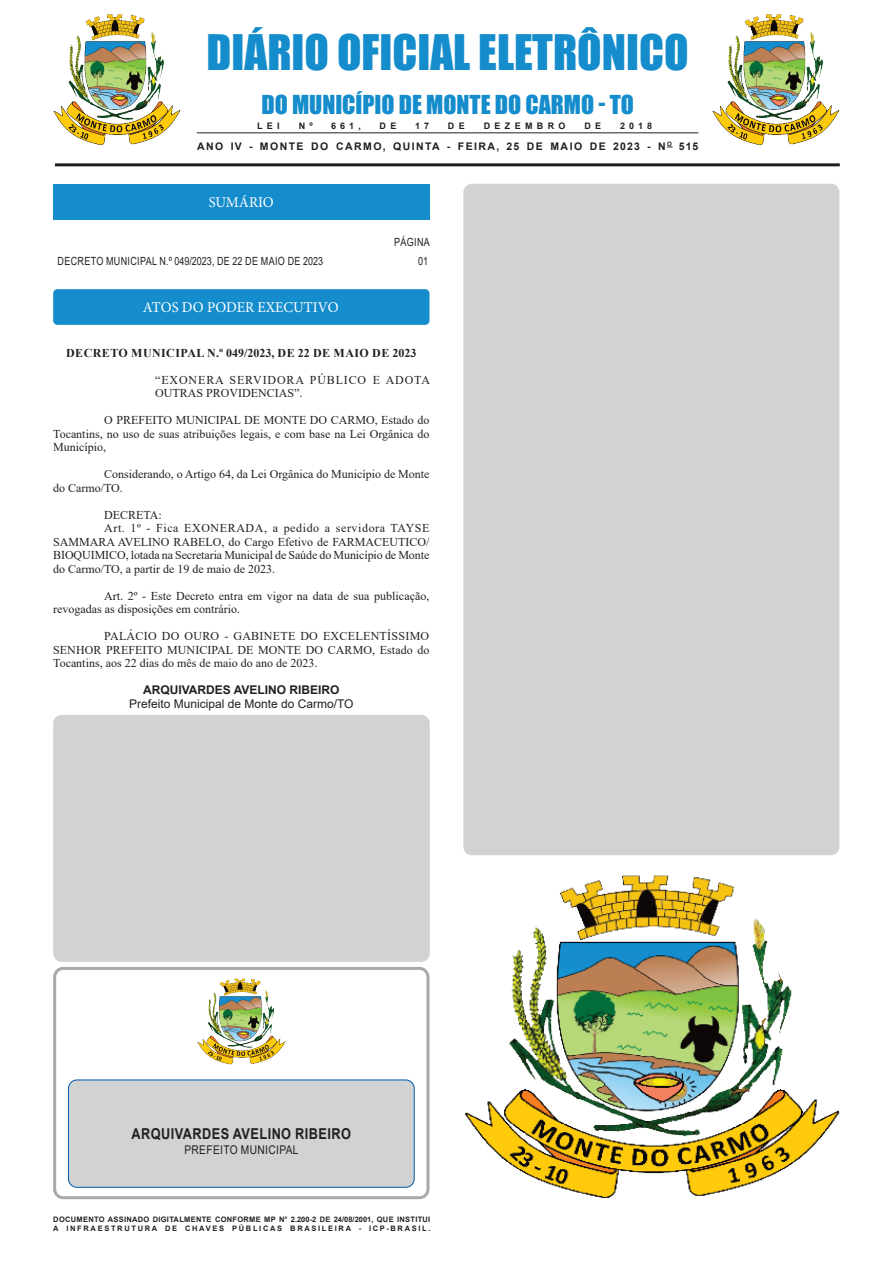
<style>
.page{position:relative;width:893px;height:1263px;background:#fff}
.page>*{position:absolute;margin:0;border:0;box-sizing:border-box;transform-origin:0 0}
.t1{font:45px "Impact";color:#158ccc}
.t2{font:24px "Impact";color:#158ccc}
.t3{font:15px "Minion Pro";color:#fff}
.t4{font:700 15px "Arial";letter-spacing:.035em;color:#231f20;scale:.85 1}
.CORPO_DE_TEXTO{font:12px/13.5px "Times New Roman";color:#231f20;text-align:justify}
.EMENTA{font:12px/13.5px "Times New Roman";letter-spacing:.07em;color:#231f20}
.TITULOS{font:700 12px "Times New Roman";letter-spacing:.035em;color:#231f20}
.CIDADE{font:12px "Arial";color:#231f20}
.NOME{font:700 12px "Arial";color:#231f20}
.CIDADE-2{font:12px "Arial";letter-spacing:.035em;color:#231f20;scale:.85 1}
.Sumario{font:11.25px "Arial";letter-spacing:.035em;color:#231f20;scale:.8 1}
.t5{font:700 10.5px "Arial";letter-spacing:.14em;color:#231f20}
.t6{font:700 9px "Arial";letter-spacing:.48em;color:#231f20}
.t7{font:700 7.5px "Arial";letter-spacing:.04em;color:#231f20}
.t8{font:700 7.5px "Arial";letter-spacing:.225em;color:#231f20}
</style>
<div class="page">
<hr style="left:55px;top:163px;width:785px;height:3px;background:#231f20">
<hr style="left:197px;top:132px;width:501px;height:1px;background:#231f20">
<img style="left:712px;top:14px;width:128px;height:132px">
<img style="left:53px;top:14px;width:128px;height:132px">
<div style="left:53px;top:184px;width:376px;height:35px;background:#158ccc"></div>
<div style="left:53px;top:289px;width:376px;height:36px;background:#158ccc;border-radius:4px"></div>
<img style="left:465px;top:875px;width:375px;height:324px">
<div style="left:53px;top:715px;width:377px;height:247px;background:#d1d2d4;border-radius:9px"></div>
<div style="left:463px;top:184px;width:376px;height:671px;background:#d1d2d4;border-radius:9px"></div>
<div style="left:53px;top:967px;width:376px;height:232px;border:3px solid #a8a9ad;border-radius:9px"></div>
<div style="left:68px;top:1080px;width:346px;height:107px;background:#d1d2d4;border-radius:9px"></div>
<div style="left:68px;top:1080px;width:346px;height:107px;border:1px solid #0057a8;border-radius:9px"></div>
<img style="left:197px;top:978px;width:88px;height:86px">
<p class="t1" style="left:207px;top:18px;width:483px">DIÁRIO OFICIAL ELETRÔNICO</p>
<p class="t2" style="left:261px;top:86px;width:374px">DO MUNICÍPIO DE MONTE DO CARMO - TO</p>
<p class="t6" style="left:257px;top:119px;width:24px">LEI</p>
<p class="t6" style="left:299px;top:119px;width:15px">N º</p>
<p class="t6" style="left:331px;top:119px;width:31px">661,</p>
<p class="t6" style="left:380px;top:119px;width:18px">D E</p>
<p class="t6" style="left:415px;top:119px;width:16px">1 7</p>
<p class="t6" style="left:448px;top:119px;width:18px">D E</p>
<p class="t6" style="left:484px;top:119px;width:83px">DEZEMBRO</p>
<p class="t6" style="left:584px;top:119px;width:18px">D E</p>
<p class="t6" style="left:620px;top:119px;width:34px">2018</p>
<p class="t5" style="left:197px;top:139px;width:503px">ANO IV - MONTE DO CARMO, QUINTA - FEIRA, 25 DE MAIO DE 2023 - N<sup>O</sup> 515</p>
<p class="t3" style="left:209px;top:192px;width:67px">SUMÁRIO</p>
<p class="Sumario" style="left:394px;top:235px;width:46px">PÁGINA</p>
<p class="Sumario" style="left:58px;top:254px;width:333px">DECRETO MUNICIPAL N.º 049/2023, DE 22 DE MAIO DE 2023</p>
<p class="Sumario" style="left:418px;top:254px;width:14px">01</p>
<p class="t3" style="left:143px;top:298px;width:197px">ATOS DO PODER EXECUTIVO</p>
<p class="TITULOS" style="left:66px;top:344px;width:352px">DECRETO MUNICIPAL N.º 049/2023, DE 22 DE MAIO DE 2023</p>
<p class="EMENTA" style="left:155px;top:373px;width:276px">“EXONERA SERVIDORA PÚBLICO E ADOTA<br>OUTRAS PROVIDENCIAS”.</p>
<p class="CORPO_DE_TEXTO" style="left:53px;top:413px;width:378px;text-indent:51px">O PREFEITO MUNICIPAL DE MONTE DO CARMO, Estado do Tocantins, no uso de suas atribuições legais, e com base na Lei Orgânica do Município,</p>
<p class="CORPO_DE_TEXTO" style="left:53px;top:467px;width:378px;text-indent:51px">Considerando, o Artigo 64, da Lei Orgânica do Município de Monte do Carmo/TO.</p>
<p class="CORPO_DE_TEXTO" style="left:104px;top:508px;width:59px">DECRETA:</p>
<p class="CORPO_DE_TEXTO" style="left:53px;top:521px;width:378px;text-indent:51px">Art. 1º - Fica EXONERADA, a pedido a servidora TAYSE SAMMARA AVELINO RABELO, do Cargo Efetivo de FARMACEUTICO/ BIOQUIMICO, lotada na Secretaria Municipal de Saúde do Município de Monte do Carmo/TO, a partir de 19 de maio de 2023.</p>
<p class="CORPO_DE_TEXTO" style="left:53px;top:589px;width:378px;text-indent:51px">Art. 2º - Este Decreto entra em vigor na data de sua publicação, revogadas as disposições em contrário.</p>
<p class="CORPO_DE_TEXTO" style="left:53px;top:629px;width:378px;text-indent:51px">PALÁCIO DO OURO - GABINETE DO EXCELENTÍSSIMO SENHOR PREFEITO MUNICIPAL DE MONTE DO CARMO, Estado do Tocantins, aos 22 dias do mês de maio do ano de 2023.</p>
<p class="NOME" style="left:143px;top:682px;width:198px">ARQUIVARDES AVELINO RIBEIRO</p>
<p class="CIDADE" style="left:129px;top:695px;width:226px">Prefeito Municipal de Monte do Carmo/TO</p>
<p class="t4" style="left:132px;top:1123px;width:260px">ARQUIVARDES AVELINO RIBEIRO</p>
<p class="CIDADE-2" style="left:184px;top:1141px;width:136px">PREFEITO MUNICIPAL</p>
<p class="t7" style="left:53px;top:1214px;width:379px">DOCUMENTO ASSINADO DIGITALMENTE CONFORME MP N° 2.200-2 DE 24/08/2001, QUE INSTITUI</p>
<p class="t8" style="left:53px;top:1223px;width:379px">A INFRAESTRUTURA DE CHAVES PÚBLICAS BRASILEIRA - ICP-BRASIL.</p>
</div>
